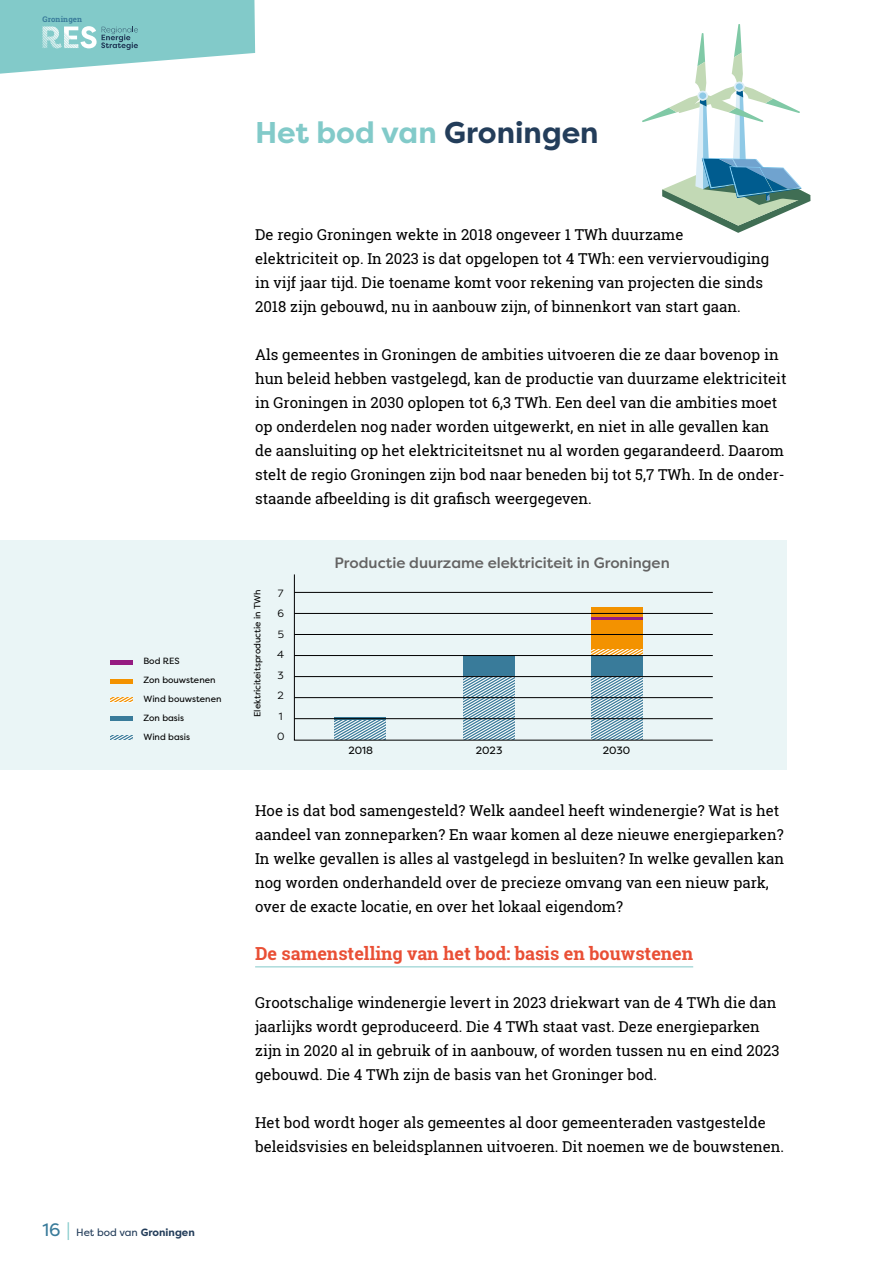
<style>
.page{position:relative;width:893px;height:1263px;background:#fff}
.page>*{position:absolute;margin:0;border:0;box-sizing:border-box;transform-origin:0 0}
.t1{font:700 30px "Filson Pro";color:#82cac9}
.t2{font:700 18px "Roboto Slab";color:#e94f35}
.t3{font:15px/24px "Roboto Slab";color:#000}
.t4{font:500 15px "Filson Pro";color:#646363}
.t5{font:10.5px "Filson Pro";color:#233d5a}
.t6{font:10.5px "Filson Pro";color:#000}
.t7{font:10.5px/20.5px "Filson Pro";color:#000}
.t8{font:9px "Filson Pro";color:#000}
.t9{font:700 7.8px "Roboto Slab";color:#397b9a}
.s1{font-size:18px;color:#397b9a}
.s2{font-size:18px;color:#82cac9}
.s3{font-weight:700}
.s4{color:#233d5a}
</style>
<div class="page">
<div style="left:0;top:540px;width:787px;height:230px;background:#eaf5f6"></div>
<hr style="left:892px;top:491px;width:1px;height:772px;background:#eaf5f6">
<hr style="left:111px;top:717px;width:22px;height:4px;background:#397b9a">
<hr style="left:111px;top:660px;width:22px;height:4px;background:#951b81">
<hr style="left:111px;top:679px;width:22px;height:4px;background:#f39200">
<svg style="left:111px;top:735px;width:22px;height:5px"></svg>
<svg style="left:111px;top:698px;width:22px;height:5px"></svg>
<svg style="left:294px;top:574px;width:419px;height:166px"></svg>
<hr style="left:294px;top:592px;width:419px;height:1px;background:#000">
<hr style="left:294px;top:613px;width:419px;height:1px;background:#000">
<hr style="left:294px;top:634px;width:419px;height:1px;background:#000">
<hr style="left:294px;top:655px;width:419px;height:1px;background:#000">
<hr style="left:294px;top:676px;width:419px;height:1px;background:#000">
<hr style="left:294px;top:697px;width:419px;height:1px;background:#000">
<hr style="left:294px;top:718px;width:419px;height:1px;background:#000">
<hr style="left:255px;top:966px;width:438px;height:1px;background:#82cac9">
<svg style="left:642px;top:24px;width:168px;height:209px"></svg>
<svg style="left:0;top:0;width:255px;height:74px"></svg>
<p class="t9" style="left:43px;top:14px;width:41px">Groningen</p>
<p class="t8" style="left:143px;top:655px;width:38px">Bod RES</p>
<p class="t8" style="left:143px;top:674px;width:74px">Zon bouwstenen</p>
<p class="t8" style="left:143px;top:693px;width:80px">Wind bouwstenen</p>
<p class="t8" style="left:143px;top:712px;width:42px">Zon basis</p>
<p class="t8" style="left:143px;top:731px;width:48px">Wind basis</p>
<p class="t5" style="left:43px;top:1225px;width:154px"><span class="s1">16</span> <span class="s2">|</span> Het bod van <span class="s3">Groningen</span></p>
<h1 class="t1" style="left:255px;top:114px;width:345px">Het bod van <span class="s4">Groningen</span></h1>
<p class="t3" style="left:255px;top:222px;width:516px">De regio Groningen wekte in 2018 ongeveer 1 TWh duurzame elektriciteit op. In 2023 is dat opgelopen tot 4 TWh: een verviervoudiging in vijf jaar tijd. Die toename komt voor rekening van projecten die sinds 2018 zijn gebouwd, nu in aanbouw zijn, of binnenkort van start gaan.</p>
<p class="t3" style="left:255px;top:342px;width:533px">Als gemeentes in Groningen de ambities uitvoeren die ze daar bovenop in hun beleid hebben vastgelegd, kan de productie van duurzame elektriciteit in Groningen in 2030 oplopen tot 6,3 TWh. Een deel van die ambities moet op onderdelen nog nader worden uitgewerkt, en niet in alle gevallen kan de aansluiting op het elektriciteitsnet nu al worden gegarandeerd. Daarom stelt de regio Groningen zijn bod naar beneden bij tot 5,7 TWh. In de onder&shy;staande afbeelding is dit grafisch weergegeven.</p>
<p class="t8" style="left:251px;top:717px;width:129px;rotate:-90deg">Elektriciteitsproductie in TWh</p>
<p class="t7" style="left:277px;top:582px;width:9px">7<br>6<br>5<br>4<br>3<br>2<br>1<br>0</p>
<p class="t4" style="left:334px;top:553px;width:337px">Productie duurzame elektriciteit in Groningen</p>
<p class="t6" style="left:348px;top:743px;width:26px">2018</p>
<p class="t6" style="left:476px;top:743px;width:28px">2023</p>
<p class="t6" style="left:603px;top:743px;width:29px">2030</p>
<p class="t3" style="left:255px;top:798px;width:530px">Hoe is dat bod samengesteld? Welk aandeel heeft windenergie? Wat is het aandeel van zonneparken? En waar komen al deze nieuwe energieparken?<br>In welke gevallen is alles al vastgelegd in besluiten? In welke gevallen kan nog worden onderhandeld over de precieze omvang van een nieuw park, over de exacte locatie, en over het lokaal eigendom?</p>
<p class="t2" style="left:255px;top:941px;width:440px">De samenstelling van het bod: basis en bouwstenen</p>
<p class="t3" style="left:255px;top:990px;width:526px">Grootschalige windenergie levert in 2023 driekwart van de 4 TWh die dan jaarlijks wordt geproduceerd. Die 4 TWh staat vast. Deze energieparken zijn in 2020 al in gebruik of in aanbouw, of worden tussen nu en eind 2023 gebouwd. Die 4 TWh zijn de basis van het Groninger bod.</p>
<p class="t3" style="left:255px;top:1110px;width:530px">Het bod wordt hoger als gemeentes al door gemeenteraden vastgestelde beleidsvisies en beleidsplannen uitvoeren. Dit noemen we de bouwstenen.</p>
</div>
